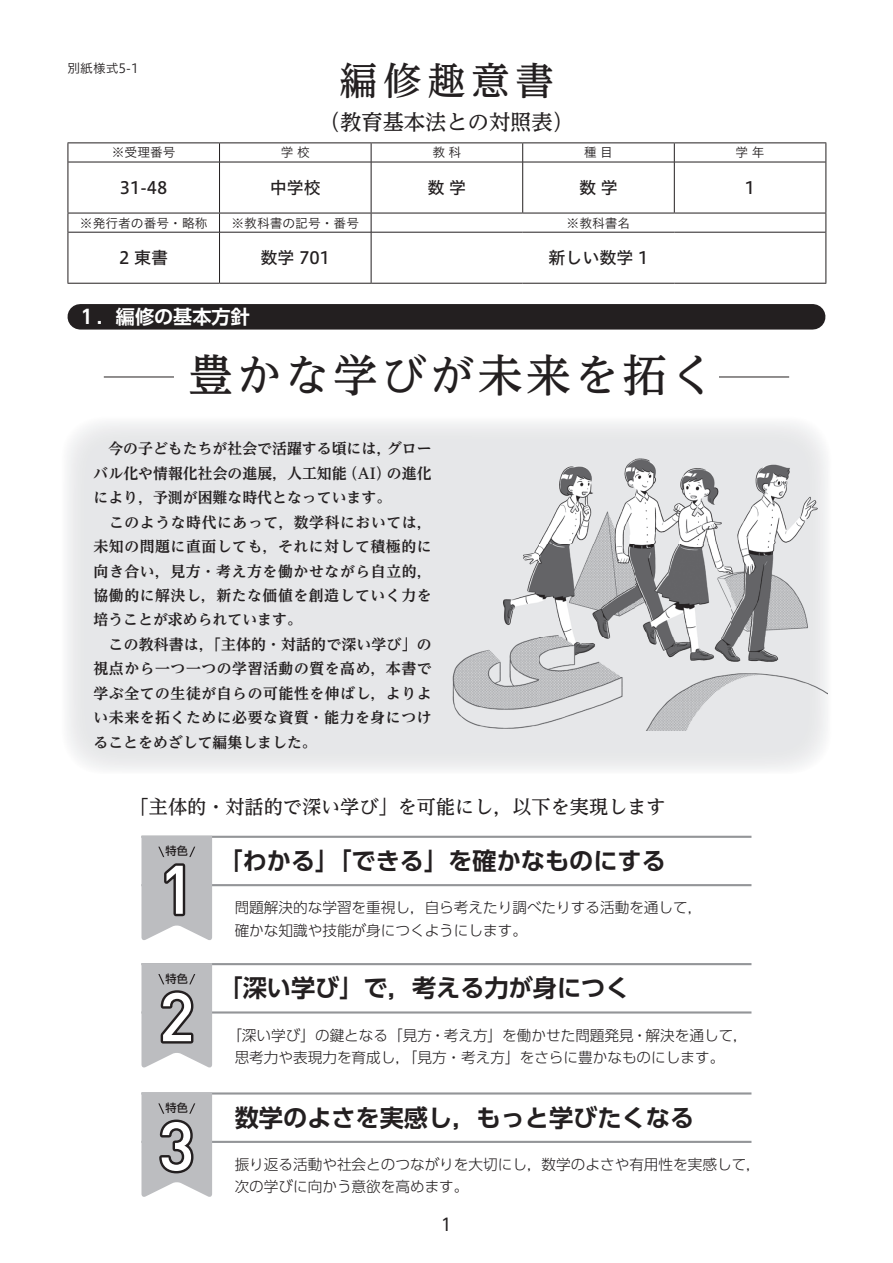
<style>
.page{position:relative;width:893px;height:1263px;background:#fff}
.page>*{position:absolute;margin:0;border:0;box-sizing:border-box;transform-origin:0 0}
.t1{font:500 67.5px "DINOT";color:#fff}
.t2{font:500 44.7px "UD Reimin Pro";letter-spacing:.08em;color:#231f20}
.t3{font:500 38.25px "UD Reimin Pro";letter-spacing:.15em;color:#231f20}
.t4{font:700 24.15px "UD Shin Go Pro De";color:#231f20}
.t5{font:500 21.3px "UD Reimin Pro";color:#231f20}
.t6{font:500 19.2px "UD Reimin Pro";color:#231f20}
.t7{font:700 19.2px "UD Shin Go Pro De";color:#fff}
.t8{font:16.95px "Hiragino UD Sans Std W5";color:#231f20}
.t9{font:16.95px "UD Shin Go Pro";color:#231f20}
.t10{font:700 14.85px/24.5px "UD Reimin Pro";letter-spacing:.035em;color:#231f20}
.t11{font:300 14.55px/22.4px "UD Shin Go Pro";color:#231f20}
.t12{font:12.75px "Hiragino UD Sans Std W3";color:#231f20}
.t13{font:500 11.1px "UD Shin Go Pro";color:#231f20}
</style>
<div class="page">
<hr style="left:68px;top:142px;width:152px;height:1px;background:#231f20">
<svg style="left:68px;top:143px;width:1px;height:19px"></svg>
<hr style="left:220px;top:142px;width:151px;height:1px;background:#231f20">
<svg style="left:219px;top:143px;width:1px;height:19px"></svg>
<hr style="left:371px;top:142px;width:152px;height:1px;background:#231f20">
<svg style="left:371px;top:143px;width:1px;height:19px"></svg>
<hr style="left:523px;top:142px;width:151px;height:1px;background:#231f20">
<svg style="left:522px;top:143px;width:1px;height:19px"></svg>
<hr style="left:674px;top:142px;width:152px;height:1px;background:#231f20">
<svg style="left:674px;top:143px;width:1px;height:19px"></svg>
<svg style="left:825px;top:143px;width:1px;height:19px"></svg>
<hr style="left:68px;top:162px;width:1px;height:51px;background:#231f20">
<hr style="left:219px;top:162px;width:1px;height:51px;background:#231f20">
<hr style="left:371px;top:162px;width:1px;height:51px;background:#231f20">
<hr style="left:522px;top:162px;width:1px;height:51px;background:#231f20">
<hr style="left:674px;top:162px;width:1px;height:51px;background:#231f20">
<hr style="left:825px;top:162px;width:1px;height:51px;background:#231f20">
<hr style="left:68px;top:213px;width:152px;height:1px;background:#231f20">
<svg style="left:68px;top:213px;width:1px;height:19px"></svg>
<hr style="left:220px;top:213px;width:151px;height:1px;background:#231f20">
<svg style="left:219px;top:213px;width:1px;height:19px"></svg>
<hr style="left:371px;top:213px;width:152px;height:1px;background:#231f20">
<svg style="left:371px;top:213px;width:1px;height:19px"></svg>
<hr style="left:523px;top:213px;width:151px;height:1px;background:#231f20">
<hr style="left:674px;top:213px;width:152px;height:1px;background:#231f20">
<svg style="left:825px;top:213px;width:1px;height:19px"></svg>
<hr style="left:68px;top:232px;width:1px;height:51px;background:#231f20">
<hr style="left:219px;top:232px;width:1px;height:51px;background:#231f20">
<hr style="left:371px;top:232px;width:1px;height:51px;background:#231f20">
<hr style="left:825px;top:232px;width:1px;height:51px;background:#231f20">
<hr style="left:68px;top:283px;width:152px;height:1px;background:#231f20">
<hr style="left:220px;top:283px;width:151px;height:1px;background:#231f20">
<hr style="left:371px;top:283px;width:152px;height:1px;background:#231f20">
<hr style="left:523px;top:283px;width:151px;height:1px;background:#231f20">
<hr style="left:674px;top:283px;width:152px;height:1px;background:#231f20">
<hr style="left:68px;top:162px;width:152px;height:1px;background:#231f20">
<hr style="left:220px;top:162px;width:151px;height:1px;background:#231f20">
<hr style="left:371px;top:162px;width:152px;height:1px;background:#231f20">
<hr style="left:523px;top:162px;width:151px;height:1px;background:#231f20">
<hr style="left:674px;top:162px;width:151px;height:1px;background:#231f20">
<hr style="left:68px;top:232px;width:152px;height:1px;background:#231f20">
<hr style="left:220px;top:232px;width:151px;height:1px;background:#231f20">
<hr style="left:371px;top:232px;width:152px;height:1px;background:#231f20">
<hr style="left:523px;top:232px;width:151px;height:1px;background:#231f20">
<hr style="left:674px;top:232px;width:151px;height:1px;background:#231f20">
<img style="left:781px;top:467px;width:49px;height:303px">
<hr style="left:104px;top:377px;width:70px;height:1px;background:#231f20">
<hr style="left:719px;top:377px;width:70px;height:1px;background:#231f20">
<img style="left:444px;top:451px;width:383px;height:279px">
<hr style="left:141px;top:836px;width:610px;height:2px;background:#939598">
<hr style="left:141px;top:884px;width:610px;height:2px;background:#939598">
<svg style="left:141px;top:836px;width:71px;height:104px;background:#b3b3b6"></svg>
<hr style="left:141px;top:963px;width:610px;height:2px;background:#939598">
<hr style="left:141px;top:1011px;width:610px;height:2px;background:#939598">
<svg style="left:141px;top:963px;width:71px;height:105px;background:#acacaf"></svg>
<hr style="left:141px;top:1092px;width:610px;height:2px;background:#939598">
<hr style="left:141px;top:1141px;width:610px;height:2px;background:#939598">
<svg style="left:141px;top:1092px;width:71px;height:105px;background:#abacae"></svg>
<div style="left:80px;top:304px;width:733px;height:26px;background:#231f20"></div>
<p class="t12" style="left:68px;top:58px;width:73px">別紙様式5-1</p>
<h3 class="t3" style="left:339px;top:50px;width:216px">編修趣意書</h3>
<h3 class="t5" style="left:319px;top:105px;width:257px">（教育基本法との対照表）</h3>
<p class="t12" style="left:112px;top:143px;width:65px">※受理番号</p>
<p class="t12" style="left:281px;top:143px;width:30px">学 校</p>
<p class="t12" style="left:432px;top:143px;width:30px">教 科</p>
<p class="t12" style="left:584px;top:143px;width:30px">種 目</p>
<p class="t12" style="left:736px;top:143px;width:30px">学 年</p>
<p class="t8" style="left:120px;top:175px;width:49px">31-48</p>
<p class="t8" style="left:270px;top:175px;width:53px">中学校</p>
<p class="t8" style="left:428px;top:175px;width:40px">数 学</p>
<p class="t8" style="left:579px;top:175px;width:40px">数 学</p>
<p class="t8" style="left:745px;top:175px;width:12px">1</p>
<p class="t12" style="left:80px;top:213px;width:129px">※発行者の番号・略称</p>
<p class="t12" style="left:232px;top:213px;width:129px">※教科書の記号・番号</p>
<p class="t12" style="left:567px;top:213px;width:65px">※教科書名</p>
<p class="t8" style="left:119px;top:245px;width:50px">2 東書</p>
<p class="t8" style="left:261px;top:245px;width:71px">数学 701</p>
<p class="t8" style="left:549px;top:245px;width:101px">新しい数学 1</p>
<p class="t7" style="left:78px;top:301px;width:174px">１．編修の基本方針</p>
<h2 class="t2" style="left:189px;top:339px;width:528px">豊かな学びが未来を拓く</h2>
<p class="t10" style="left:94px;top:436px;width:340px">　今の子どもたちが社会で活躍する頃には，グローバル化や情報化社会の進展，人工知能（AI）の進化により，予測が困難な時代となっています。<br>　このような時代にあって，数学科においては，未知の問題に直面しても，それに対して積極的に向き合い，見方・考え方を働かせながら自立的，協働的に解決し，新たな価値を創造していく力を培うことが求められています。<br>　この教科書は，「主体的・対話的で深い学び」の視点から一つ一つの学習活動の質を高め，本書で学ぶ全ての生徒が自らの可能性を伸ばし，よりよい未来を拓くために必要な資質・能力を身につけることをめざして編集しました。</p>
<p class="t6" style="left:130px;top:791px;width:537px">「主体的・対話的で深い学び」を可能にし，以下を実現します</p>
<p class="t13" style="left:166px;top:842px;width:24px">特色</p>
<h1 class="t1" style="left:159px;top:846px;width:37px">1</h1>
<p class="t13" style="left:166px;top:969px;width:24px">特色</p>
<h1 class="t1" style="left:159px;top:974px;width:37px">2</h1>
<p class="t13" style="left:166px;top:1099px;width:24px">特色</p>
<h1 class="t1" style="left:159px;top:1103px;width:37px">3</h1>
<h3 class="t4" style="left:219px;top:841px;width:449px">「わかる」「できる」を確かなものにする</h3>
<p class="t11" style="left:235px;top:896px;width:469px">問題解決的な学習を重視し，自ら考えたり調べたりする活動を通して，確かな知識や技能が身につくようにします。</p>
<h3 class="t4" style="left:219px;top:969px;width:413px">「深い学び」で，考える力が身につく</h3>
<p class="t11" style="left:235px;top:1023px;width:515px;text-indent:-7px">「深い学び」の鍵となる「見方・考え方」を働かせた問題発見・解決を通して，思考力や表現力を育成し，「見方・考え方」をさらに豊かなものにします。</p>
<h3 class="t4" style="left:235px;top:1098px;width:461px">数学のよさを実感し，もっと学びたくなる</h3>
<p class="t11" style="left:235px;top:1153px;width:528px">振り返る活動や社会とのつながりを大切にし，数学のよさや有用性を実感して，次の学びに向かう意欲を高めます。</p>
<p class="t9" style="left:441px;top:1211px;width:13px">1</p>
</div>
